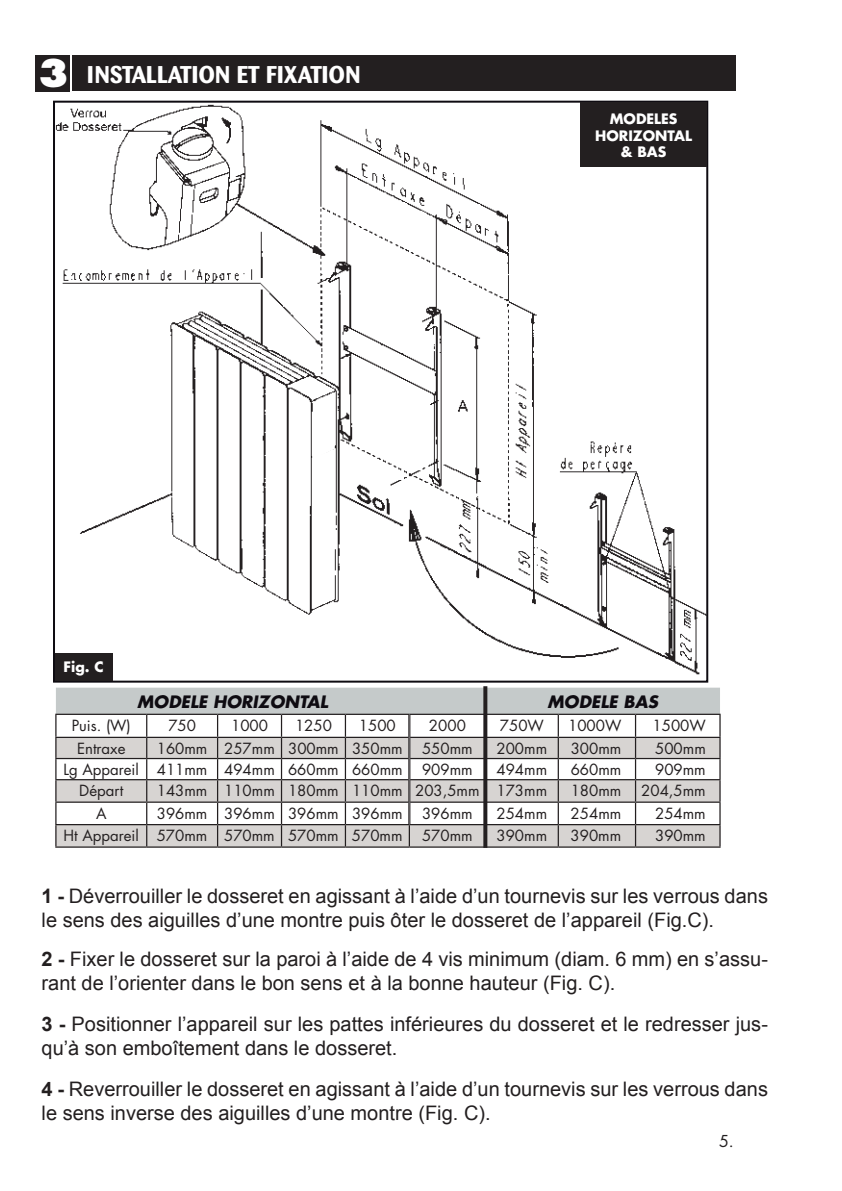
<style>
.page{position:relative;width:842px;height:1191px;background:#fff}
.page>*{position:absolute;margin:0;border:0;box-sizing:border-box;transform-origin:0 0}
.t1{font:700 24px "Barmeno";letter-spacing:.02em;color:#fff}
.t2{font:20px/24px "Arial";color:#231f20}
.t3{font:italic 700 16.6px "Futura";color:#0e0b11}
.t4{font:16px "Futura";color:#231f20}
.t5{font:15px "Futura";color:#231f20}
.t6{font:700 14px/16.8px "Futura";color:#fff;text-align:center}
.s1{font-family:"Futura";font-weight:800;font-size:37.2px}
.s2{font-weight:700}
</style>
<div class="page">
<div style="left:35px;top:55px;width:35px;height:37px;background:#231f20"></div>
<div style="left:72px;top:56px;width:664px;height:35px;background:#231f20"></div>
<img style="left:56px;top:104px;width:649px;height:575px">
<hr style="left:55px;top:713px;width:92px;height:2px;background:#231f20">
<hr style="left:55px;top:715px;width:2px;height:21px;background:#231f20">
<hr style="left:635px;top:713px;width:86px;height:2px;background:#231f20">
<hr style="left:719px;top:715px;width:2px;height:21px;background:#231f20">
<hr style="left:55px;top:736px;width:92px;height:2px;background:#231f20">
<hr style="left:55px;top:738px;width:2px;height:20px;background:#231f20">
<hr style="left:635px;top:736px;width:86px;height:2px;background:#231f20">
<hr style="left:719px;top:738px;width:2px;height:20px;background:#231f20">
<hr style="left:55px;top:758px;width:92px;height:1px;background:#231f20">
<hr style="left:55px;top:759px;width:2px;height:20px;background:#231f20">
<hr style="left:635px;top:758px;width:86px;height:1px;background:#231f20">
<hr style="left:719px;top:759px;width:2px;height:20px;background:#231f20">
<hr style="left:55px;top:779px;width:92px;height:1px;background:#231f20">
<hr style="left:55px;top:780px;width:2px;height:21px;background:#231f20">
<hr style="left:635px;top:779px;width:86px;height:1px;background:#231f20">
<hr style="left:719px;top:780px;width:2px;height:21px;background:#231f20">
<hr style="left:55px;top:801px;width:92px;height:1px;background:#231f20">
<hr style="left:55px;top:802px;width:2px;height:22px;background:#231f20">
<hr style="left:635px;top:801px;width:86px;height:1px;background:#231f20">
<hr style="left:719px;top:802px;width:2px;height:22px;background:#231f20">
<hr style="left:55px;top:824px;width:92px;height:1px;background:#231f20">
<hr style="left:55px;top:825px;width:2px;height:21px;background:#231f20">
<hr style="left:635px;top:824px;width:86px;height:1px;background:#231f20">
<hr style="left:719px;top:825px;width:2px;height:21px;background:#231f20">
<hr style="left:55px;top:846px;width:92px;height:1px;background:#231f20">
<hr style="left:147px;top:846px;width:71px;height:1px;background:#231f20">
<hr style="left:218px;top:846px;width:63px;height:1px;background:#231f20">
<hr style="left:281px;top:846px;width:64px;height:1px;background:#231f20">
<hr style="left:345px;top:846px;width:64px;height:1px;background:#231f20">
<hr style="left:409px;top:846px;width:76px;height:1px;background:#231f20">
<hr style="left:485px;top:846px;width:73px;height:1px;background:#231f20">
<hr style="left:558px;top:846px;width:77px;height:1px;background:#231f20">
<hr style="left:635px;top:846px;width:86px;height:1px;background:#231f20">
<svg style="left:56px;top:687px;width:664px;height:159px"></svg>
<svg style="left:483px;top:686px;width:4px;height:162px"></svg>
<div style="left:580px;top:103px;width:127px;height:64px;background:#231f20"></div>
<div style="left:55px;top:653px;width:57px;height:27px;background:#231f20"></div>
<svg style="left:312px;top:444px;width:23px;height:15px"></svg>
<p class="t1" style="left:38px;top:61px;width:324px"><span class="s1">3</span> INSTALLATION ET FIXATION</p>
<p class="t6" style="left:64px;top:658px;width:42px">Fig. C</p>
<p class="t6" style="left:595px;top:110px;width:98px">MODELES<br>HORIZONTAL &amp; BAS</p>
<p class="t3" style="left:137px;top:690px;width:192px">MODELE HORIZONTAL</p>
<p class="t3" style="left:548px;top:690px;width:112px">MODELE BAS</p>
<p class="t5" style="left:72px;top:715px;width:61px">Puis. (W)</p>
<p class="t5" style="left:168px;top:715px;width:29px">750</p>
<p class="t5" style="left:231px;top:715px;width:38px">1000</p>
<p class="t5" style="left:295px;top:715px;width:38px">1250</p>
<p class="t5" style="left:359px;top:715px;width:38px">1500</p>
<p class="t5" style="left:429px;top:715px;width:38px">2000</p>
<p class="t5" style="left:500px;top:715px;width:46px">750W</p>
<p class="t5" style="left:568px;top:715px;width:55px">1000W</p>
<p class="t5" style="left:653px;top:715px;width:55px">1500W</p>
<p class="t5" style="left:77px;top:738px;width:50px">Entraxe</p>
<p class="t5" style="left:157px;top:738px;width:247px">160mm 257mm 300mm 350mm</p>
<p class="t5" style="left:422px;top:738px;width:52px">550mm</p>
<p class="t5" style="left:496px;top:738px;width:52px">200mm</p>
<p class="t5" style="left:571px;top:738px;width:52px">300mm</p>
<p class="t5" style="left:655px;top:738px;width:52px">500mm</p>
<p class="t5" style="left:64px;top:759px;width:341px">Lg Appareil 411mm 494mm 660mm 660mm</p>
<p class="t5" style="left:422px;top:759px;width:52px">909mm</p>
<p class="t5" style="left:496px;top:759px;width:52px">494mm</p>
<p class="t5" style="left:571px;top:759px;width:52px">660mm</p>
<p class="t5" style="left:655px;top:759px;width:52px">909mm</p>
<p class="t5" style="left:79px;top:780px;width:46px">Départ</p>
<p class="t5" style="left:157px;top:780px;width:392px">143mm 110mm 180mm 110mm 203,5mm 173mm</p>
<p class="t5" style="left:571px;top:780px;width:52px">180mm</p>
<p class="t5" style="left:641px;top:780px;width:66px">204,5mm</p>
<p class="t5" style="left:96px;top:802px;width:12px">A</p>
<p class="t5" style="left:157px;top:802px;width:247px">396mm 396mm 396mm 396mm</p>
<p class="t5" style="left:422px;top:802px;width:52px">396mm</p>
<p class="t5" style="left:496px;top:802px;width:52px">254mm</p>
<p class="t5" style="left:571px;top:802px;width:52px">254mm</p>
<p class="t5" style="left:655px;top:802px;width:52px">254mm</p>
<p class="t5" style="left:64px;top:825px;width:341px">Ht Appareil 570mm 570mm 570mm 570mm</p>
<p class="t5" style="left:422px;top:825px;width:52px">570mm</p>
<p class="t5" style="left:496px;top:825px;width:52px">390mm</p>
<p class="t5" style="left:571px;top:825px;width:52px">390mm</p>
<p class="t5" style="left:655px;top:825px;width:52px">390mm</p>
<p class="t2" style="left:42px;top:884px;width:728px"><span class="s2">1 -</span> Déverrouiller le dosseret en agissant à l’aide d’un tournevis sur les verrous dans le sens des aiguilles d’une montre puis ôter le dosseret de l’appareil (Fig.C).</p>
<p class="t2" style="left:42px;top:947px;width:728px"><span class="s2">2 -</span> Fixer le dosseret sur la paroi à l’aide de 4 vis minimum (diam. 6 mm) en s’assu&shy;rant de l’orienter dans le bon sens et à la bonne hauteur (Fig. C).</p>
<p class="t2" style="left:42px;top:1011px;width:728px"><span class="s2">3 -</span> Positionner l’appareil sur les pattes inférieures du dosseret et le redresser jus&shy;qu’à son emboîtement dans le dosseret.</p>
<p class="t2" style="left:42px;top:1076px;width:728px"><span class="s2">4 -</span> Reverrouiller le dosseret en agissant à l’aide d’un tournevis sur les verrous dans le sens inverse des aiguilles d’une montre (Fig. C).</p>
<p class="t4" style="left:719px;top:1130px;width:16px">5.</p>
</div>
